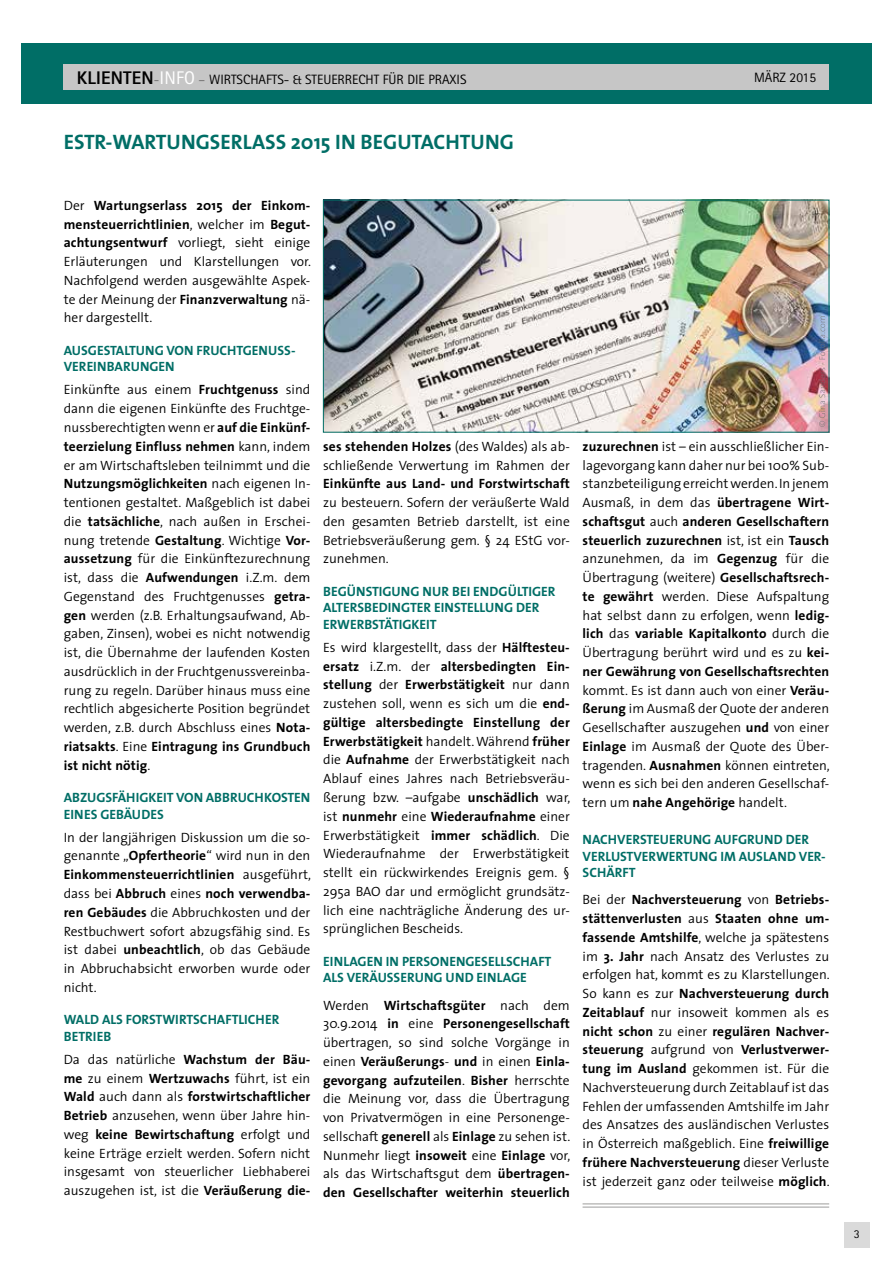
<style>
.page{position:relative;width:893px;height:1263px;background:#fff}
.page>*{position:absolute;margin:0;border:0;box-sizing:border-box;transform-origin:0 0}
.t1{font:700 21px "The Sans";color:#006e66}
.t2{font:300 13.5px/18.8px "The Sans";color:#000;text-align:justify}
.t3{font:700 13.5px/16.5px "The Sans";color:#006e66}
.t4{font:13.5px "Rotis Sans Serif";color:#000}
.t5{font:700 13.5px "The Sans";letter-spacing:.01em;color:#000}
.t6{font:12px "Rotis Sans Serif";color:#000}
.s1{font-weight:800;font-size:18.3px}
.s2{color:#706f6f}
.s3{font-size:18.3px;color:#fff}
.s4{font-weight:700}
</style>
<div class="page">
<div style="left:21px;top:44px;width:851px;height:60px;background:#006e66"></div>
<div style="left:64px;top:64px;width:765px;height:25px;background:#c6c6c6"></div>
<div style="left:844px;top:1222px;width:25px;height:25px;background:#dadada"></div>
<img style="left:325px;top:202px;width:502px;height:228px">
<div style="left:323px;top:200px;width:506px;height:232px;border:1px solid #006e66"></div>
<hr style="left:583px;top:1203px;width:246px;height:1px;background:#9d9d9c">
<hr style="left:583px;top:1207px;width:246px;height:1px;background:#9d9d9c">
<svg style="left:819px;top:316px;width:6px;height:111px"></svg>
<p class="t4" style="left:77px;top:71px;width:391px"><span class="s1">KLIENTEN</span><span class="s2">-</span><span class="s3">INFO</span> <span class="s2">–</span> WIRTSCHAFTS- &amp; STEUERRECHT FÜR DIE PRAXIS</p>
<p class="t4" style="left:754px;top:69px;width:63px">MÄRZ 2015</p>
<h1 class="t1" style="left:64px;top:124px;width:452px">ESTR-WARTUNGSERLASS 2015 IN BEGUTACHTUNG</h1>
<p class="t2" style="left:64px;top:195px;width:249px">Der <span class="s4">Wartungserlass 2015 der Einkom&shy;mensteuerrichtlinien</span>, welcher im <span class="s4">Begut&shy;achtungsentwurf</span> vorliegt, sieht einige Erläuterungen und Klarstellungen vor.<br>Nachfolgend werden ausgewählte Aspek&shy;te der Meinung der <span class="s4">Finanzverwaltung</span> nä&shy;her dargestellt.</p>
<p class="t3" style="left:64px;top:342px;width:233px">AUSGESTALTUNG VON FRUCHTGENUSS-<br>VEREINBARUNGEN</p>
<p class="t2" style="left:64px;top:380px;width:248px">Einkünfte aus einem <span class="s4">Fruchtgenuss</span> sind dann die eigenen Einkünfte des Fruchtge&shy;nussberechtigten wenn er <span class="s4">auf die Einkünf&shy;teerzielung Einfluss nehmen</span> kann, indem er am Wirtschaftsleben teilnimmt und die <span class="s4">Nutzungsmöglichkeiten</span> nach eigenen In&shy;tentionen gestaltet. Maßgeblich ist dabei die <span class="s4">tatsächliche</span>, nach außen in Erschei&shy;nung tretende <span class="s4">Gestaltung</span>. Wichtige <span class="s4">Vor&shy;aussetzung</span> für die Einkünftezurechnung ist, dass die <span class="s4">Aufwendungen</span> i.Z.m. dem Gegenstand des Fruchtgenusses <span class="s4">getra&shy;gen</span> werden (z.B. Erhaltungsaufwand, Ab&shy;gaben, Zinsen), wobei es nicht notwendig ist, die Übernahme der laufenden Kosten ausdrücklich in der Fruchtgenussvereinba&shy;rung zu regeln. Darüber hinaus muss eine rechtlich abgesicherte Position begründet werden, z.B. durch Abschluss eines <span class="s4">Nota&shy;riatsakts</span>. Eine <span class="s4">Eintragung ins Grundbuch ist nicht nötig</span>.</p>
<p class="t3" style="left:64px;top:789px;width:248px">ABZUGSFÄHIGKEIT VON ABBRUCHKOSTEN<br>EINES GEBÄUDES</p>
<p class="t2" style="left:64px;top:827px;width:249px">In der langjährigen Diskussion um die so&shy;genannte „<span class="s4">Opfertheorie</span>“ wird nun in den <span class="s4">Einkommensteuerrichtlinien</span> ausgeführt, dass bei <span class="s4">Abbruch</span> eines <span class="s4">noch verwendba&shy;ren Gebäudes</span> die Abbruchkosten und der Restbuchwert sofort abzugsfähig sind. Es ist dabei <span class="s4">unbeachtlich</span>, ob das Gebäude in Abbruchabsicht erworben wurde oder nicht.</p>
<p class="t3" style="left:64px;top:1011px;width:217px">WALD ALS FORSTWIRTSCHAFTLICHER<br>BETRIEB</p>
<p class="t2" style="left:64px;top:1049px;width:248px">Da das natürliche <span class="s4">Wachstum der Bäu&shy;me</span> zu einem <span class="s4">Wertzuwachs</span> führt, ist ein <span class="s4">Wald</span> auch dann als <span class="s4">forstwirtschaftlicher Betrieb</span> anzusehen, wenn über Jahre hin&shy;weg <span class="s4">keine Bewirtschaftung</span> erfolgt und keine Erträge erzielt werden. Sofern nicht insgesamt von steuerlicher Liebhaberei auszugehen ist, ist die <span class="s4">Veräußerung die-</span></p>
<p class="t2" style="left:323px;top:436px;width:248px"><span class="s4">ses stehenden Holzes</span> (des Waldes) als ab&shy;schließende Verwertung im Rahmen der</p>
<p class="t5" style="left:323px;top:472px;width:248px">Einkünfte aus Land- und Forstwirtschaft</p>
<p class="t2" style="left:323px;top:493px;width:248px">zu besteuern. Sofern der veräußerte Wald den gesamten Betrieb darstellt, ist eine Betriebsveräußerung gem. § 24 EStG vor&shy;zunehmen.</p>
<p class="t3" style="left:323px;top:583px;width:234px">BEGÜNSTIGUNG NUR BEI ENDGÜLTIGER<br>ALTERSBEDINGTER EINSTELLUNG DER<br>ERWERBSTÄTIGKEIT</p>
<p class="t2" style="left:323px;top:638px;width:249px">Es wird klargestellt, dass der <span class="s4">Hälftesteu&shy;ersatz</span> i.Z.m. der <span class="s4">altersbedingten Ein&shy;stellung</span> der <span class="s4">Erwerbstätigkeit</span> nur dann zustehen soll, wenn es sich um die <span class="s4">end&shy;gültige altersbedingte Einstellung der Erwerbstätigkeit</span> handelt. Während <span class="s4">früher </span>die <span class="s4">Aufnahme</span> der Erwerbstätigkeit nach Ablauf eines Jahres nach Betriebsveräu&shy;ßerung bzw. –aufgabe <span class="s4">unschädlich</span> war, ist <span class="s4">nunmehr</span> eine <span class="s4">Wiederaufnahme</span> einer Erwerbstätigkeit <span class="s4">immer schädlich</span>. Die Wiederaufnahme der Erwerbstätigkeit stellt ein rückwirkendes Ereignis gem. § 295a BAO dar und ermöglicht grundsätz&shy;lich eine nachträgliche Änderung des ur&shy;sprünglichen Bescheids.</p>
<p class="t3" style="left:323px;top:953px;width:230px">EINLAGEN IN PERSONENGESELLSCHAFT<br>ALS VERÄUSSERUNG UND EINLAGE</p>
<p class="t2" style="left:323px;top:995px;width:249px">Werden <span class="s4">Wirtschaftsgüter</span> nach dem 30.9.2014 <span class="s4">in</span> eine <span class="s4">Personengesellschaft </span>übertragen, so sind solche Vorgänge in einen <span class="s4">Veräußerungs</span>- <span class="s4">und</span> in einen <span class="s4">Einla&shy;gevorgang aufzuteilen</span>. <span class="s4">Bisher</span> herrschte die Meinung vor, dass die Übertragung von Privatvermögen in eine Personenge&shy;sellschaft <span class="s4">generell</span> als <span class="s4">Einlage</span> zu sehen ist.<br>Nunmehr liegt <span class="s4">insoweit</span> eine <span class="s4">Einlage</span> vor, als das Wirtschaftsgut dem <span class="s4">übertragen&shy;den Gesellschafter weiterhin steuerlich</span></p>
<p class="t2" style="left:583px;top:436px;width:249px"><span class="s4">zuzurechnen</span> ist – ein ausschließlicher Ein&shy;lagevorgang kann daher nur bei 100% Sub&shy;stanzbeteiligung erreicht werden. In jenem Ausmaß, in dem das <span class="s4">übertragene Wirt&shy;schaftsgut</span> auch <span class="s4">anderen Gesellschaftern steuerlich zuzurechnen</span> ist, ist ein <span class="s4">Tausch </span>anzunehmen, da im <span class="s4">Gegenzug</span> für die Übertragung (weitere) <span class="s4">Gesellschaftsrech&shy;te gewährt</span> werden. Diese Aufspaltung hat selbst dann zu erfolgen, wenn <span class="s4">ledig&shy;lich</span> das <span class="s4">variable Kapitalkonto</span> durch die Übertragung berührt wird und es zu <span class="s4">kei&shy;ner Gewährung von Gesellschaftsrechten </span>kommt. Es ist dann auch von einer <span class="s4">Veräu&shy;ßerung</span> im Ausmaß der Quote der anderen Gesellschafter auszugehen <span class="s4">und</span> von einer <span class="s4">Einlage</span> im Ausmaß der Quote des Über&shy;tragenden. <span class="s4">Ausnahmen</span> können eintreten, wenn es sich bei den anderen Gesellschaf&shy;tern um <span class="s4">nahe Angehörige</span> handelt.</p>
<p class="t3" style="left:583px;top:831px;width:245px">NACHVERSTEUERUNG AUFGRUND DER<br>VERLUSTVERWERTUNG IM AUSLAND VER-<br>SCHÄRFT</p>
<p class="t2" style="left:583px;top:890px;width:249px">Bei der <span class="s4">Nachversteuerung</span> von <span class="s4">Betriebs&shy;stättenverlusten</span> aus <span class="s4">Staaten ohne um&shy;fassende Amtshilfe</span>, welche ja spätestens im <span class="s4">3. Jahr</span> nach Ansatz des Verlustes zu erfolgen hat, kommt es zu Klarstellungen.<br>So kann es zur <span class="s4">Nachversteuerung durch Zeitablauf</span> nur insoweit kommen als es <span class="s4">nicht schon</span> zu einer <span class="s4">regulären Nachver&shy;steuerung</span> aufgrund von <span class="s4">Verlustverwer&shy;tung im Ausland</span> gekommen ist. Für die Nachversteuerung durch Zeitablauf ist das Fehlen der umfassenden Amtshilfe im Jahr des Ansatzes des ausländischen Verlustes in Österreich maßgeblich. Eine <span class="s4">freiwillige frühere Nachversteuerung</span> dieser Verluste ist jederzeit ganz oder teilweise <span class="s4">möglich</span>.</p>
<p class="t6" style="left:854px;top:1227px;width:7px">3</p>
</div>
